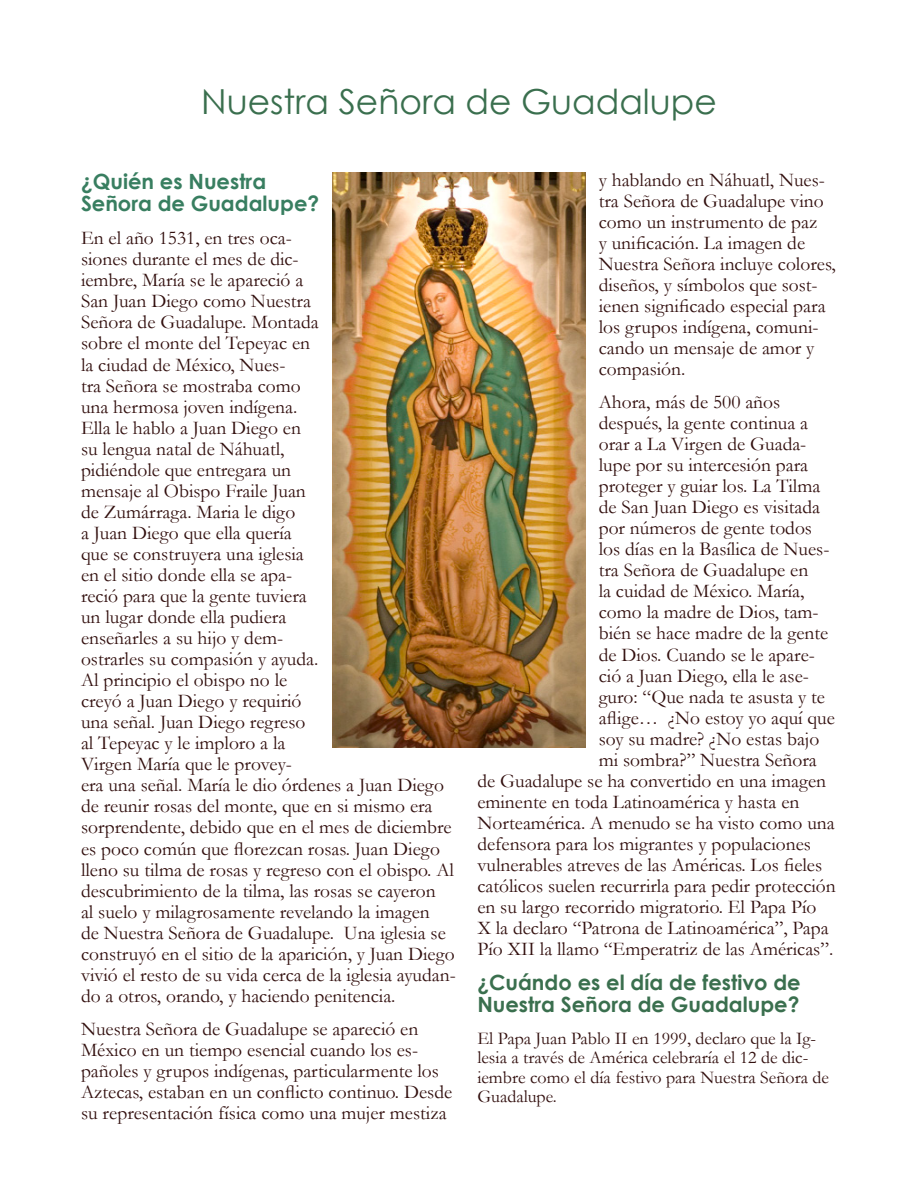
<style>
.page{position:relative;width:918px;height:1188px;background:#fff}
.page>*{position:absolute;margin:0;border:0;box-sizing:border-box;transform-origin:0 0}
.t1{font:34.5px "Century Gothic";color:#3a6f4e}
.t2{font:700 21px/22.6px "Century Gothic";color:#3a6f4e}
.t3{font:700 21px/22.6px "Century Gothic";color:#387e60}
.t4{font:19.5px/21px "Garamond";color:#320f0e}
.t5{font:18px/19.5px "Garamond";color:#320f0e}
</style>
<div class="page">
<img style="left:333px;top:173px;width:252px;height:575px">
<p class="t1" style="left:201px;top:78px;width:517px">Nuestra Señora de Guadalupe</p>
<p class="t3" style="left:81px;top:169px;width:240px">¿Quién es Nuestra<br>Señora de Guadalupe?</p>
<p class="t4" style="left:81px;top:227px;width:376px">En el año 1531, en tres oca-<br>siones durante el mes de dic-<br>iembre, María se le apareció a<br>San Juan Diego como Nuestra<br>Señora de Guadalupe. Montada<br>sobre el monte del Tepeyac en<br>la ciudad de México, Nues-<br>tra Señora se mostraba como<br>una hermosa joven indígena.<br>Ella le hablo a Juan Diego en<br>su lengua natal de Náhuatl,<br>pidiéndole que entregara un<br>mensaje al Obispo Fraile Juan<br>de Zumárraga. Maria le digo<br>a Juan Diego que ella quería<br>que se construyera una iglesia<br>en el sitio donde ella se apa-<br>reció para que la gente tuviera<br>un lugar donde ella pudiera<br>enseñarles a su hijo y dem-<br>ostrarles su compasión y ayuda.<br>Al principio el obispo no le<br>creyó a Juan Diego y requirió<br>una señal. Juan Diego regreso<br>al Tepeyac y le imploro a la<br>Virgen María que le provey-<br>era una señal. María le dio órdenes a Juan Diego de reunir rosas del monte, que en si mismo era sorprendente, debido que en el mes de diciembre es poco común que florezcan rosas. Juan Diego lleno su tilma de rosas y regreso con el obispo. Al descubrimiento de la tilma, las rosas se cayeron<br>al suelo y milagrosamente revelando la imagen<br>de Nuestra Señora de Guadalupe. Una iglesia se construyó en el sitio de la aparición, y Juan Diego vivió el resto de su vida cerca de la iglesia ayudan&shy;do a otros, orando, y haciendo penitencia.</p>
<p class="t4" style="left:81px;top:1018px;width:373px">Nuestra Señora de Guadalupe se apareció en México en un tiempo esencial cuando los es&shy;pañoles y grupos indígenas, particularmente los Aztecas, estaban en un conflicto continuo. Desde su representación física como una mujer mestiza</p>
<p class="t4" style="left:599px;top:168px;width:239px">y hablando en Náhuatl, Nues&shy;tra Señora de Guadalupe vino como un instrumento de paz<br>y unificación. La imagen de<br>Nuestra Señora incluye colores, diseños, y símbolos que sost&shy;ienen significado especial para los grupos indígena, comuni&shy;cando un mensaje de amor y compasión.</p>
<p class="t4" style="left:599px;top:391px;width:183px">Ahora, más de 500 años</p>
<p class="t4" style="left:599px;top:412px;width:211px">después, la gente continua a</p>
<p class="t4" style="left:599px;top:433px;width:209px">orar a La Virgen de Guada-</p>
<p class="t4" style="left:599px;top:454px;width:211px">lupe por su intercesión para</p>
<p class="t4" style="left:599px;top:475px;width:223px">proteger y guiar los. La Tilma</p>
<p class="t4" style="left:599px;top:496px;width:223px">de San Juan Diego es visitada</p>
<p class="t4" style="left:599px;top:517px;width:215px">por números de gente todos</p>
<p class="t4" style="left:599px;top:538px;width:232px">los días en la Basílica de Nues-</p>
<p class="t4" style="left:599px;top:559px;width:211px">tra Señora de Guadalupe en</p>
<p class="t4" style="left:599px;top:580px;width:207px">la cuidad de México. María,</p>
<p class="t4" style="left:599px;top:601px;width:221px">como la madre de Dios, tam-</p>
<p class="t4" style="left:599px;top:622px;width:231px">bién se hace madre de la gente</p>
<p class="t4" style="left:599px;top:643px;width:218px">de Dios. Cuando se le apare-</p>
<p class="t4" style="left:599px;top:664px;width:212px">ció a Juan Diego, ella le ase-</p>
<p class="t4" style="left:599px;top:685px;width:228px">guro: “Que nada te asusta y te</p>
<p class="t4" style="left:599px;top:707px;width:238px">aflige… ¿No estoy yo aquí que</p>
<p class="t4" style="left:599px;top:728px;width:222px">soy su madre? ¿No estas bajo</p>
<p class="t4" style="left:599px;top:749px;width:220px">mi sombra?” Nuestra Señora</p>
<p class="t4" style="left:477px;top:770px;width:350px">de Guadalupe se ha convertido en una imagen</p>
<p class="t4" style="left:477px;top:791px;width:324px">eminente en toda Latinoamérica y hasta en</p>
<p class="t4" style="left:477px;top:812px;width:359px">Norteamérica. A menudo se ha visto como una</p>
<p class="t4" style="left:477px;top:833px;width:335px">defensora para los migrantes y populaciones</p>
<p class="t4" style="left:477px;top:854px;width:346px">vulnerables atreves de las Américas. Los fieles</p>
<p class="t4" style="left:477px;top:875px;width:360px">católicos suelen recurrirla para pedir protección</p>
<p class="t4" style="left:477px;top:896px;width:341px">en su largo recorrido migratorio. El Papa Pío</p>
<p class="t4" style="left:477px;top:917px;width:353px">X la declaro “Patrona de Latinoamérica”, Papa</p>
<p class="t4" style="left:477px;top:938px;width:358px">Pío XII la llamo “Emperatriz de las Américas”.</p>
<p class="t2" style="left:477px;top:970px;width:325px">¿Cuándo es el día de festivo de<br>Nuestra Señora de Guadalupe?</p>
<p class="t5" style="left:477px;top:1028px;width:353px">El Papa Juan Pablo II en 1999, declaro que la Ig&shy;lesia a través de América celebraría el 12 de dic&shy;iembre como el día festivo para Nuestra Señora de Guadalupe.</p>
</div>
